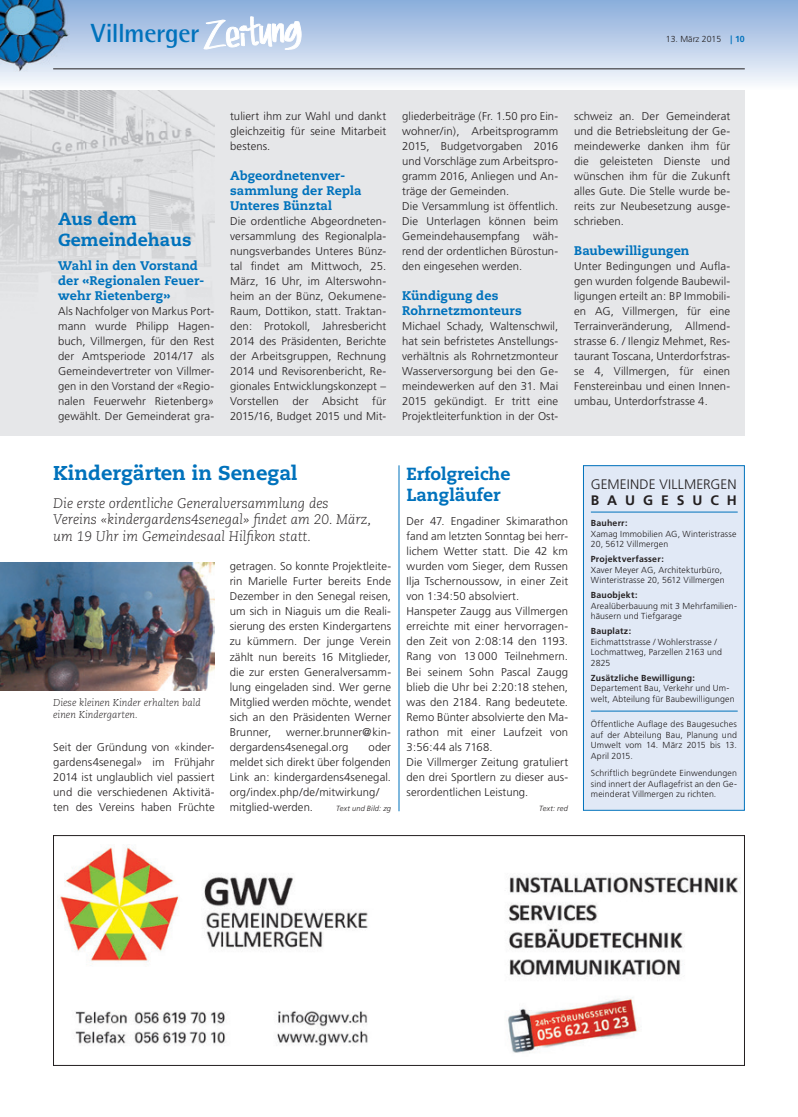
<style>
.page{position:relative;width:798px;height:1117px;background:#fff}
.page>*{position:absolute;margin:0;border:0;box-sizing:border-box;transform-origin:0 0}
.t1{font:700 26.25px "Rotis Semi Sans";letter-spacing:-.02em;color:#0072bc}
.t2{font:800 20px "Caecilia";color:#0072bc}
.t3{font:800 17.5px/21px "Caecilia";color:#0072bc}
.t4{font:italic 300 13.75px/16.5px "Caecilia";color:#231f20}
.t5{font:300 13.75px "Frutiger";letter-spacing:.005em;color:#231f20}
.t6{font:700 13.75px "Frutiger";color:#231f20}
.t7{font:800 12.5px/15px "Caecilia";letter-spacing:.005em;color:#0072bc}
.t8{font:300 11.25px/15px "Frutiger";letter-spacing:.01em;color:#231f20;text-align:justify}
.t9{font:italic 300 10px/12px "Caecilia";color:#231f20}
.t10{font:300 8.75px/10.5px "Frutiger";letter-spacing:.015em;color:#231f20}
.t11{font:700 8.75px "Frutiger";letter-spacing:.025em;color:#231f20}
.t12{font:italic 300 7.5px "Frutiger";letter-spacing:.02em;color:#231f20}
.s1{font-family:"Myriad";font-weight:700;color:#0072bc}
.s2{font-weight:700;color:#0072bc}
</style>
<div class="page">
<svg style="left:0;top:0;width:797px;height:83px;background:#bccfe8"></svg>
<svg style="left:204px;top:12px;width:97px;height:45px"></svg>
<img style="left:0;top:0;width:69px;height:71px">
<hr style="left:53px;top:69px;width:691px;height:1px;background:#231f20">
<div style="left:0;top:90px;width:744px;height:345px;background:#e6e7e9"></div>
<img style="left:0;top:90px;width:215px;height:184px">
<div style="left:583px;top:465px;width:161px;height:345px;background:#e1e9f6"></div>
<hr style="left:590px;top:511px;width:147px;height:1px;background:#0072bc">
<hr style="left:590px;top:710px;width:147px;height:1px;background:#0072bc">
<div style="left:583px;top:465px;width:161px;height:345px;border:1px solid #0072bc"></div>
<img style="left:60px;top:846px;width:680px;height:207px">
<div style="left:53px;top:835px;width:691px;height:230px;border:1px solid #231f20"></div>
<img style="left:0;top:562px;width:214px;height:128px">
<hr style="left:398px;top:465px;width:1px;height:346px;background:#0072bc">
<h1 class="t1" style="left:91px;top:17px;width:110px">Villmerger</h1>
<p class="t10" style="left:665px;top:33px;width:80px">13. März 2015 <span class="s1">|</span> <span class="s2">10</span></p>
<h3 class="t3" style="left:58px;top:208px;width:135px">Aus dem<br>Gemeindehaus</h3>
<p class="t7" style="left:58px;top:258px;width:148px">Wahl in den Vorstand der «Regionalen Feuer&shy;wehr Rietenberg»</p>
<p class="t8" style="left:58px;top:304px;width:157px">Als Nachfolger von Markus Port&shy;mann wurde Philipp Hagen&shy;buch, Villmergen, für den Rest der Amtsperiode 2014/17 als Gemeindevertreter von Villmer&shy;gen in den Vorstand der «Regio&shy;nalen Feuerwehr Rietenberg» gewählt. Der Gemeinderat gra-</p>
<p class="t8" style="left:230px;top:109px;width:157px">tuliert ihm zur Wahl und dankt gleichzeitig für seine Mitarbeit bestens.</p>
<p class="t7" style="left:230px;top:168px;width:133px">Abgeordnetenver&shy;sammlung der Repla<br>Unteres Bünztal</p>
<p class="t8" style="left:230px;top:214px;width:157px">Die ordentliche Abgeordneten&shy;versammlung des Regionalpla&shy;nungsverbandes Unteres Bünz&shy;tal findet am Mittwoch, 25.<br>März, 16 Uhr, im Alterswohn&shy;heim an der Bünz, Oekumene-Raum, Dottikon, statt. Traktan&shy;den: Protokoll, Jahresbericht 2014 des Präsidenten, Berichte der Arbeitsgruppen, Rechnung 2014 und Revisorenbericht, Re&shy;gionales Entwicklungskonzept – Vorstellen der Absicht für 2015/16, Budget 2015 und Mit-</p>
<p class="t8" style="left:402px;top:109px;width:157px;text-align:left">gliederbeiträge (Fr. 1.50 pro Ein&shy;wohner/in), Arbeitsprogramm<br>2015, Budgetvorgaben 2016 und Vorschläge zum Arbeitspro&shy;gramm 2016, Anliegen und An&shy;träge der Gemeinden.<br>Die Versammlung ist öffentlich.<br>Die Unterlagen können beim<br>Gemeindehausempfang wäh&shy;rend der ordentlichen Bürostun&shy;den eingesehen werden.</p>
<p class="t7" style="left:402px;top:288px;width:121px">Kündigung des<br>Rohrnetzmonteurs</p>
<p class="t8" style="left:402px;top:319px;width:157px">Michael Schady, Waltenschwil, hat sein befristetes Anstellungs&shy;verhältnis als Rohrnetzmonteur Wasserversorgung bei den Ge&shy;meindewerken auf den 31. Mai 2015 gekündigt. Er tritt eine Projektleiterfunktion in der Ost-</p>
<p class="t8" style="left:574px;top:109px;width:157px">schweiz an. Der Gemeinderat und die Betriebsleitung der Ge&shy;meindewerke danken ihm für die geleisteten Dienste und wünschen ihm für die Zukunft alles Gute. Die Stelle wurde be&shy;reits zur Neubesetzung ausge&shy;schrieben.</p>
<p class="t7" style="left:574px;top:243px;width:117px">Baubewilligungen</p>
<p class="t8" style="left:574px;top:259px;width:157px">Unter Bedingungen und Aufla&shy;gen wurden folgende Baubewil&shy;ligungen erteilt an: BP Immobili&shy;en AG, Villmergen, für eine Terrainveränderung, Allmend&shy;strasse 6. / Ilengiz Mehmet, Res&shy;taurant Toscana, Unterdorfstras&shy;se 4, Villmergen, für einen Fenstereinbau und einen Innen&shy;umbau, Unterdorfstrasse 4.</p>
<h2 class="t2" style="left:53px;top:461px;width:246px">Kindergärten in Senegal</h2>
<p class="t4" style="left:53px;top:494px;width:319px">Die erste ordentliche Generalversammlung des<br>Vereins «kindergardens4senegal» findet am 20. März, um 19 Uhr im Gemeindesaal Hilfikon statt.</p>
<p class="t9" style="left:53px;top:696px;width:149px">Diese kleinen Kinder erhalten bald einen Kindergarten.</p>
<p class="t8" style="left:53px;top:739px;width:163px">Seit der Gründung von «kinder&shy;gardens4senegal» im Frühjahr 2014 ist unglaublich viel passiert und die verschiedenen Aktivitä&shy;ten des Vereins haben Früchte</p>
<p class="t8" style="left:229px;top:559px;width:163px">getragen. So konnte Projektleite&shy;rin Marielle Furter bereits Ende Dezember in den Senegal reisen, um sich in Niaguis um die Reali&shy;sierung des ersten Kindergartens zu kümmern. Der junge Verein zählt nun bereits 16 Mitglieder, die zur ersten Generalversamm&shy;lung eingeladen sind. Wer gerne Mitglied werden möchte, wendet sich an den Präsidenten Werner Brunner,</p>
<p class="t8" style="left:229px;top:724px;width:163px;text-indent:56px">werner.brunner@kin&shy;dergardens4senegal.org</p>
<p class="t8" style="left:229px;top:739px;width:163px;text-align:left;text-indent:139px">oder meldet sich direkt über folgenden<br>Link an: kindergardens4senegal. org/index.php/de/mitwirkung/ mitglied-werden.</p>
<p class="t12" style="left:336px;top:803px;width:56px">Text und Bild: zg</p>
<h3 class="t3" style="left:406px;top:463px;width:105px">Erfolgreiche<br>Langläufer</h3>
<p class="t8" style="left:406px;top:514px;width:163px;text-align:left">Der 47. Engadiner Skimarathon fand am letzten Sonntag bei herr&shy;lichem Wetter statt. Die 42 km wurden vom Sieger, dem Russen<br>Ilja Tschernoussow, in einer Zeit von 1:34:50 absolviert.<br>Hanspeter Zaugg aus Villmergen erreichte mit einer hervorragen&shy;den Zeit von 2:08:14 den 1193.<br>Rang von 13 000 Teilnehmern.<br>Bei seinem Sohn Pascal Zaugg blieb die Uhr bei 2:20:18 stehen, was den 2184. Rang bedeutete.<br>Remo Bünter absolvierte den Ma&shy;rathon mit einer Laufzeit von<br>3:56:44 als 7168.<br>Die Villmerger Zeitung gratuliert den drei Sportlern zu dieser aus&shy;serordentlichen Leistung.</p>
<p class="t12" style="left:539px;top:803px;width:30px">Text: red</p>
<p class="t5" style="left:590px;top:476px;width:147px">GEMEINDE VILLMERGEN</p>
<p class="t6" style="left:590px;top:492px;width:147px">B A U G E S U C H</p>
<p class="t11" style="left:590px;top:518px;width:38px">Bauherr:</p>
<p class="t10" style="left:590px;top:528px;width:147px">Xamag Immobilien AG, Winteristrasse<br>20, 5612 Villmergen</p>
<p class="t11" style="left:590px;top:554px;width:74px">Projektverfasser:</p>
<p class="t10" style="left:590px;top:564px;width:135px">Xaver Meyer AG, Architekturbüro,<br>Winteristrasse 20, 5612 Villmergen</p>
<p class="t11" style="left:590px;top:590px;width:48px">Bauobjekt:</p>
<p class="t10" style="left:590px;top:600px;width:147px">Arealüberbauung mit 3 Mehrfamilien&shy;häusern und Tiefgarage</p>
<p class="t11" style="left:590px;top:626px;width:42px">Bauplatz:</p>
<p class="t10" style="left:590px;top:636px;width:132px">Eichmattstrasse / Wohlerstrasse /<br>Lochmattweg, Parzellen 2163 und<br>2825</p>
<p class="t11" style="left:590px;top:672px;width:106px">Zusätzliche Bewilligung:</p>
<p class="t10" style="left:590px;top:683px;width:145px">Departement Bau, Verkehr und Um&shy;welt, Abteilung für Baubewilligungen</p>
<p class="t10" style="left:590px;top:719px;width:147px;text-align:justify">Öffentliche Auflage des Baugesuches auf der Abteilung Bau, Planung und Umwelt vom 14. März 2015 bis 13.<br>April 2015.</p>
<p class="t10" style="left:590px;top:768px;width:147px;text-align:justify">Schriftlich begründete Einwendungen sind innert der Auflagefrist an den Ge&shy;meinderat Villmergen zu richten.</p>
</div>
